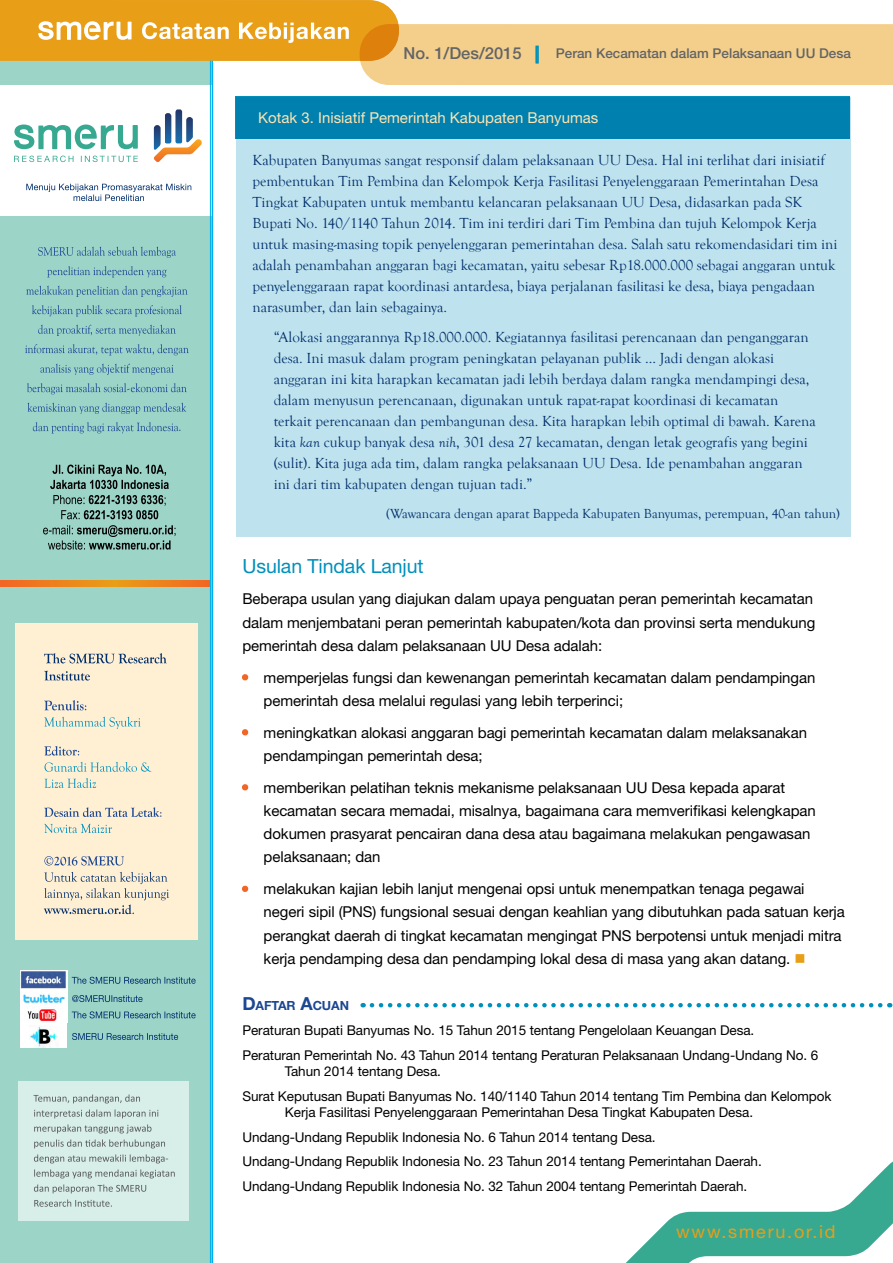
<style>
.page{position:relative;width:893px;height:1263px;background:#fff}
.page>*{position:absolute;margin:0;border:0;box-sizing:border-box;transform-origin:0 0}
.t1{font:19.5px "Helvetica Neue";letter-spacing:-.005em;color:#0090bc}
.t2{font:18px "Helvetica Neue";letter-spacing:.1em;color:#e89e17}
.t3{font:500 16.5px "Helvetica Neue";color:#636466}
.t4{font:15px/21px "Goudy Old Style T";color:#002e6b}
.t5{font:15px/23.2px "Helvetica Neue";letter-spacing:-.005em;color:#000}
.t6{font:15px "Helvetica Neue";color:#ffe4af}
.t7{font:13.5px/24.8px "Helvetica Neue";letter-spacing:-.005em;color:#000}
.t8{font:13.5px "Goudy Old Style T";color:#002e6b}
.t9{font:500 13.5px "Helvetica Neue";color:#636466}
.t10{font:700 12.6px "Helvetica Neue";letter-spacing:-.005em;color:#1c4792}
.s1{font-weight:700;color:#0090bc}
.s2{font-style:italic}
.s3{color:#f26524}
.s4{color:#e89e17}
.s5{font-size:18px}
</style>
<div class="page">
<div style="left:1px;top:60px;width:212px;height:1203px;background:#9cd4c8"></div>
<svg style="left:363px;top:1003px;width:517px;height:4px"></svg>
<div style="left:15px;top:623px;width:183px;height:316px;background:#fff0d4"></div>
<svg style="left:1px;top:580px;width:208px;height:7px"></svg>
<svg style="left:50px;top:465px;width:119px;height:24px"></svg>
<svg style="left:53px;top:495px;width:113px;height:24px"></svg>
<svg style="left:43px;top:525px;width:133px;height:25px"></svg>
<div style="left:0;top:85px;width:215px;height:130px;background:#fff"></div>
<div style="left:19px;top:1081px;width:170px;height:139px;background:#d7eee9"></div>
<svg style="left:14px;top:124px;width:124px;height:25px"></svg>
<svg style="left:14px;top:156px;width:60px;height:6px"></svg>
<svg style="left:81px;top:156px;width:57px;height:6px"></svg>
<img style="left:165px;top:113px;width:6px;height:26px">
<img style="left:175px;top:109px;width:7px;height:30px">
<img style="left:154px;top:139px;width:48px;height:23px">
<img style="left:154px;top:125px;width:7px;height:25px">
<img style="left:186px;top:117px;width:7px;height:26px">
<hr style="left:212px;top:61px;width:1px;height:1202px;background:#00aeef">
<hr style="left:210px;top:61px;width:1px;height:1202px;background:#00aeef">
<svg style="left:626px;top:1161px;width:267px;height:102px"></svg>
<svg style="left:26px;top:184px;width:165px;height:17px"></svg>
<svg style="left:0;top:0;width:893px;height:85px"></svg>
<div style="left:20px;top:971px;width:47px;height:77px;background:#fff"></div>
<img style="left:20px;top:971px;width:46px;height:51px">
<img style="left:30px;top:1026px;width:27px;height:22px">
<svg style="left:72px;top:977px;width:124px;height:7px"></svg>
<svg style="left:72px;top:995px;width:71px;height:7px"></svg>
<svg style="left:72px;top:1011px;width:124px;height:7px"></svg>
<svg style="left:72px;top:1033px;width:106px;height:7px"></svg>
<div style="left:535px;top:46px;width:4px;height:18px;border:2px solid #0090bc"></div>
<svg style="left:38px;top:247px;width:138px;height:11px"></svg>
<svg style="left:47px;top:266px;width:119px;height:11px"></svg>
<svg style="left:26px;top:286px;width:162px;height:11px"></svg>
<svg style="left:32px;top:305px;width:150px;height:11px"></svg>
<svg style="left:38px;top:325px;width:138px;height:11px"></svg>
<svg style="left:25px;top:344px;width:164px;height:11px"></svg>
<svg style="left:40px;top:364px;width:134px;height:11px"></svg>
<svg style="left:27px;top:383px;width:160px;height:11px"></svg>
<svg style="left:28px;top:403px;width:158px;height:11px"></svg>
<svg style="left:33px;top:422px;width:148px;height:11px"></svg>
<div style="left:236px;top:97px;width:614px;height:440px;background:#bfe3ee"></div>
<div style="left:235px;top:96px;width:615px;height:43px;background:#0080af"></div>
<svg style="left:242px;top:674px;width:7px;height:7px"></svg>
<svg style="left:242px;top:729px;width:7px;height:7px"></svg>
<svg style="left:242px;top:784px;width:7px;height:7px"></svg>
<svg style="left:242px;top:885px;width:7px;height:7px"></svg>
<svg style="left:44px;top:653px;width:123px;height:10px"></svg>
<svg style="left:44px;top:671px;width:46px;height:9px"></svg>
<svg style="left:44px;top:700px;width:42px;height:10px"></svg>
<svg style="left:44px;top:717px;width:97px;height:12px"></svg>
<svg style="left:44px;top:746px;width:35px;height:9px"></svg>
<svg style="left:45px;top:762px;width:106px;height:10px"></svg>
<svg style="left:44px;top:778px;width:52px;height:10px"></svg>
<svg style="left:44px;top:807px;width:118px;height:10px"></svg>
<svg style="left:44px;top:824px;width:68px;height:9px"></svg>
<svg style="left:44px;top:856px;width:80px;height:9px"></svg>
<svg style="left:44px;top:872px;width:125px;height:42px"></svg>
<svg style="left:34px;top:1094px;width:106px;height:9px"></svg>
<svg style="left:34px;top:1109px;width:124px;height:9px"></svg>
<svg style="left:34px;top:1124px;width:117px;height:9px"></svg>
<svg style="left:34px;top:1139px;width:131px;height:9px"></svg>
<svg style="left:34px;top:1154px;width:134px;height:9px"></svg>
<svg style="left:34px;top:1169px;width:141px;height:9px"></svg>
<svg style="left:34px;top:1184px;width:112px;height:9px"></svg>
<svg style="left:34px;top:1199px;width:78px;height:8px"></svg>
<p class="t3" style="left:403px;top:40px;width:137px">No. 1/Des/2015 <span class="s1">|</span></p>
<p class="t9" style="left:556px;top:42px;width:297px">Peran Kecamatan dalam Pelaksanaan UU Desa</p>
<p class="t6" style="left:258px;top:106px;width:342px">Kotak 3. Inisiatif Pemerintah Kabupaten Banyumas</p>
<p class="t4" style="left:252px;top:150px;width:586px">Kabupaten Banyumas sangat responsif dalam pelaksanaan UU Desa. Hal ini terlihat dari inisiatif pembentukan Tim Pembina dan Kelompok Kerja Fasilitasi Penyelenggaraan Pemerintahan Desa Tingkat Kabupaten untuk membantu kelancaran pelaksanaan UU Desa, didasarkan pada SK Bupati No. 140/1140 Tahun 2014. Tim ini terdiri dari Tim Pembina dan tujuh Kelompok Kerja untuk masing-masing topik penyelenggaran pemerintahan desa. Salah satu rekomendasidari tim ini adalah penambahan anggaran bagi kecamatan, yaitu sebesar Rp18.000.000 sebagai anggaran untuk penyelenggaraan rapat koordinasi antardesa, biaya perjalanan fasilitasi ke desa, biaya pengadaan narasumber, dan lain sebagainya.</p>
<p class="t4" style="left:274px;top:327px;width:544px">“Alokasi anggarannya Rp18.000.000. Kegiatannya fasilitasi perencanaan dan penganggaran desa. Ini masuk dalam program peningkatan pelayanan publik ... Jadi dengan alokasi anggaran ini kita harapkan kecamatan jadi lebih berdaya dalam rangka mendampingi desa, dalam menyusun perencanaan, digunakan untuk rapat-rapat koordinasi di kecamatan terkait perencanaan dan pembangunan desa. Kita harapkan lebih optimal di bawah. Karena kita <span class="s2">kan</span> cukup banyak desa <span class="s2">nih</span>, 301 desa 27 kecamatan, dengan letak geografis yang begini (sulit). Kita juga ada tim, dalam rangka pelaksanaan UU Desa. Ide penambahan anggaran ini dari tim kabupaten dengan tujuan tadi.”</p>
<p class="t8" style="left:386px;top:506px;width:455px">(Wawancara dengan aparat Bappeda Kabupaten Banyumas, perempuan, 40-an tahun)</p>
<h1 class="t1" style="left:242px;top:552px;width:183px">Usulan Tindak Lanjut</h1>
<p class="t5" style="left:242px;top:588px;width:575px">Beberapa usulan yang diajukan dalam upaya penguatan peran pemerintah kecamatan dalam menjembatani peran pemerintah kabupaten/kota dan provinsi serta mendukung pemerintah desa dalam pelaksanaan UU Desa adalah:</p>
<p class="t5" style="left:264px;top:666px;width:553px;text-indent:-21px"><span class="s3">•</span> memperjelas fungsi dan kewenangan pemerintah kecamatan dalam pendampingan pemerintah desa melalui regulasi yang lebih terperinci;</p>
<p class="t5" style="left:264px;top:721px;width:545px;text-indent:-21px"><span class="s3">•</span> meningkatkan alokasi anggaran bagi pemerintah kecamatan dalam melaksanakan pendampingan pemerintah desa;</p>
<p class="t5" style="left:264px;top:776px;width:554px;text-indent:-21px"><span class="s3">•</span> memberikan pelatihan teknis mekanisme pelaksanaan UU Desa kepada aparat kecamatan secara memadai, misalnya, bagaimana cara memverifikasi kelengkapan dokumen prasyarat pencairan dana desa atau bagaimana melakukan pengawasan pelaksanaan; dan</p>
<p class="t5" style="left:264px;top:878px;width:583px;text-indent:-21px"><span class="s3">•</span> melakukan kajian lebih lanjut mengenai opsi untuk menempatkan tenaga pegawai negeri sipil (PNS) fungsional sesuai dengan keahlian yang dibutuhkan pada satuan kerja perangkat daerah di tingkat kecamatan mengingat PNS berpotensi untuk menjadi mitra kerja pendamping desa dan pendamping lokal desa di masa yang akan datang. <span class="s4">■</span></p>
<p class="t10" style="left:242px;top:996px;width:108px"><span class="s5">D</span>AFTAR <span class="s5">A</span>CUAN</p>
<p class="t7" style="left:242px;top:1018px;width:578px">Peraturan Bupati Banyumas No. 15 Tahun 2015 tentang Pengelolaan Keuangan Desa.<br>Peraturan Pemerintah No. 43 Tahun 2014 tentang Peraturan Pelaksanaan Undang-Undang No. 6</p>
<p class="t7" style="left:242px;top:1059px;width:591px;text-indent:43px">Tahun 2014 tentang Desa.<br>Surat Keputusan Bupati Banyumas No. 140/1140 Tahun 2014 tentang Tim Pembina dan Kelompok</p>
<p class="t7" style="left:242px;top:1100px;width:521px;text-indent:43px">Kerja Fasilitasi Penyelenggaraan Pemerintahan Desa Tingkat Kabupaten Desa.<br>Undang-Undang Republik Indonesia No. 6 Tahun 2014 tentang Desa.<br>Undang-Undang Republik Indonesia No. 23 Tahun 2014 tentang Pemerintahan Daerah.<br>Undang-Undang Republik Indonesia No. 32 Tahun 2004 tentang Pemerintah Daerah.</p>
<p class="t2" style="left:676px;top:1218px;width:161px">www.smeru.or.id</p>
</div>
